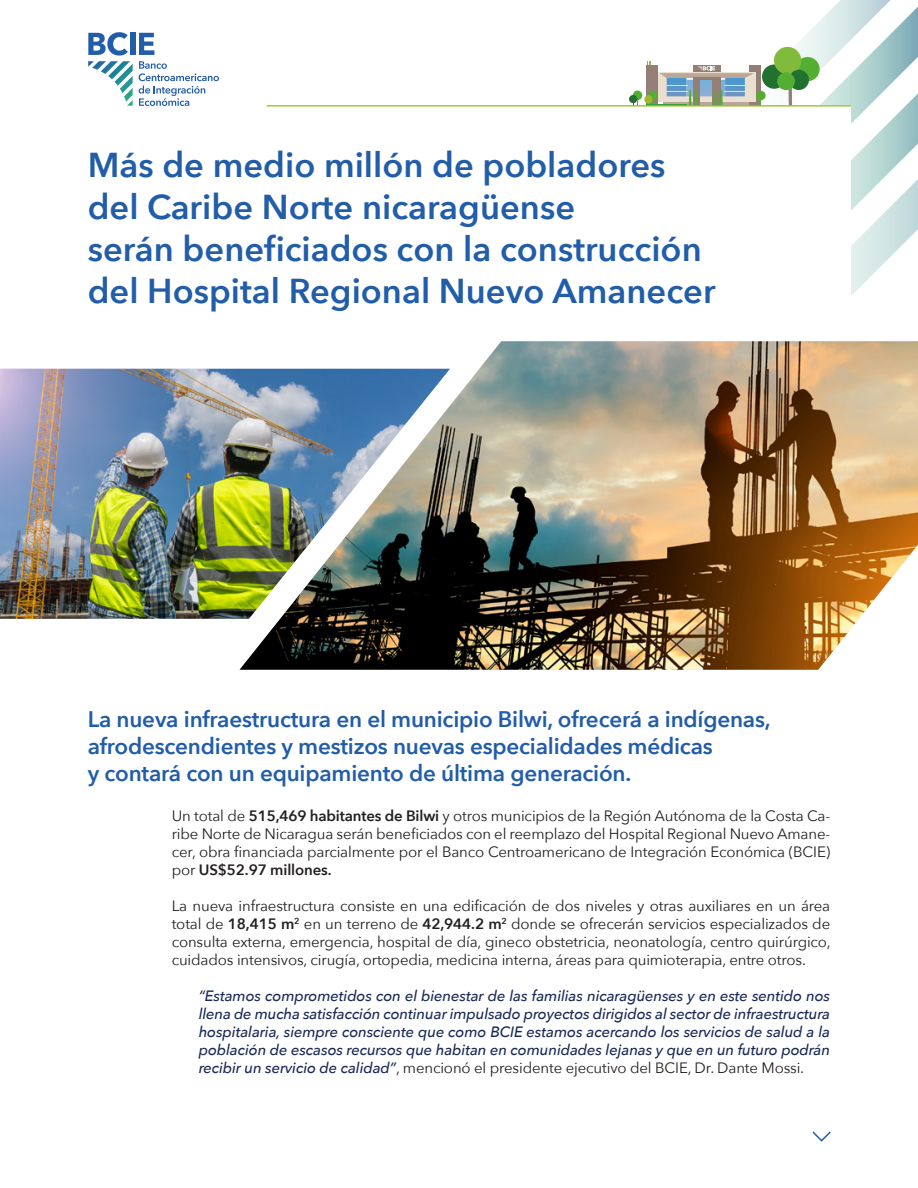
<style>
.page{position:relative;width:918px;height:1188px;background:#fff}
.page>*{position:absolute;margin:0;border:0;box-sizing:border-box;transform-origin:0 0}
.t1{font:600 34.5px/42px "Avenir Next";color:#225da9}
.t2{font:600 22.5px/27px "Avenir Next";letter-spacing:-.01em;color:#225da9}
.cuerpo{font:15px/18px "Avenir Next";letter-spacing:-.01em;color:#231f20;text-align:justify}
.cuerpo-2{font:italic 500 15px/18px "Avenir Next";letter-spacing:-.01em;color:#1b2a55;text-align:justify}
.s1{font-weight:600}
.s2{font-weight:400;font-style:normal;color:#231f20}
</style>
<div class="page">
<div style="left:646px;top:65px;width:12px;height:41px;background:#937f76"></div>
<div style="left:648px;top:91px;width:10px;height:9px;background:#53ae32;border-radius:50%"></div>
<div style="left:633px;top:91px;width:9px;height:9px;background:#53ae32;border-radius:50%"></div>
<div style="left:629px;top:95px;width:8px;height:8px;background:#237131;border-radius:50%"></div>
<hr style="left:646px;top:104px;width:41px;height:2px;background:#37a036">
<div style="left:644px;top:95px;width:9px;height:8px;background:#9bb735;border-radius:50%"></div>
<svg style="left:659px;top:0;width:259px;height:284px"></svg>
<hr style="left:267px;top:105px;width:584px;height:2px;background:#95c11f">
<svg style="left:88px;top:32px;width:45px;height:74px"></svg>
<div style="left:130px;top:33px;width:6px;height:22px;background:#225da9"></div>
<svg style="left:139px;top:33px;width:15px;height:22px"></svg>
<svg style="left:139px;top:61px;width:80px;height:45px"></svg>
<svg style="left:812px;top:1131px;width:19px;height:11px"></svg>
<img style="left:0;top:369px;width:240px;height:250px">
<img style="left:240px;top:341px;width:678px;height:329px">
<p class="t1" style="left:88px;top:143px;width:629px">Más de medio millón de pobladores del Caribe Norte nicaragüense<br>serán beneficiados con la construcción del Hospital Regional Nuevo Amanecer</p>
<p class="t2" style="left:88px;top:705px;width:684px">La nueva infraestructura en el municipio Bilwi, ofrecerá a indígenas, afrodescendientes y mestizos nuevas especialidades médicas<br>y contará con un equipamiento de última generación.</p>
<p class="cuerpo" style="left:172px;top:806px;width:660px">Un total de <span class="s1">515,469 habitantes de Bilwi</span> y otros municipios de la Región Autónoma de la Costa Ca&shy;ribe Norte de Nicaragua serán beneficiados con el reemplazo del Hospital Regional Nuevo Amane&shy;cer, obra financiada parcialmente por el Banco Centroamericano de Integración Económica (BCIE) por <span class="s1">US$52.97 millones.</span></p>
<p class="cuerpo" style="left:172px;top:896px;width:660px">La nueva infraestructura consiste en una edificación de dos niveles y otras auxiliares en un área total de <span class="s1">18,415 m</span><sup>2</sup> en un terreno de <span class="s1">42,944.2 m</span><sup>2</sup> donde se ofrecerán servicios especializados de consulta externa, emergencia, hospital de día, gineco obstetricia, neonatología, centro quirúrgico, cuidados intensivos, cirugía, ortopedia, medicina interna, áreas para quimioterapia, entre otros.</p>
<p class="cuerpo-2" style="left:199px;top:986px;width:633px">“Estamos comprometidos con el bienestar de las familias nicaragüenses y en este sentido nos llena de mucha satisfacción continuar impulsado proyectos dirigidos al sector de infraestructura hospitalaria, siempre consciente que como BCIE estamos acercando los servicios de salud a la población de escasos recursos que habitan en comunidades lejanas y que en un futuro podrán recibir un servicio de calidad”<span class="s2">, mencionó el presidente ejecutivo del BCIE, Dr. Dante Mossi.</span></p>
</div>
